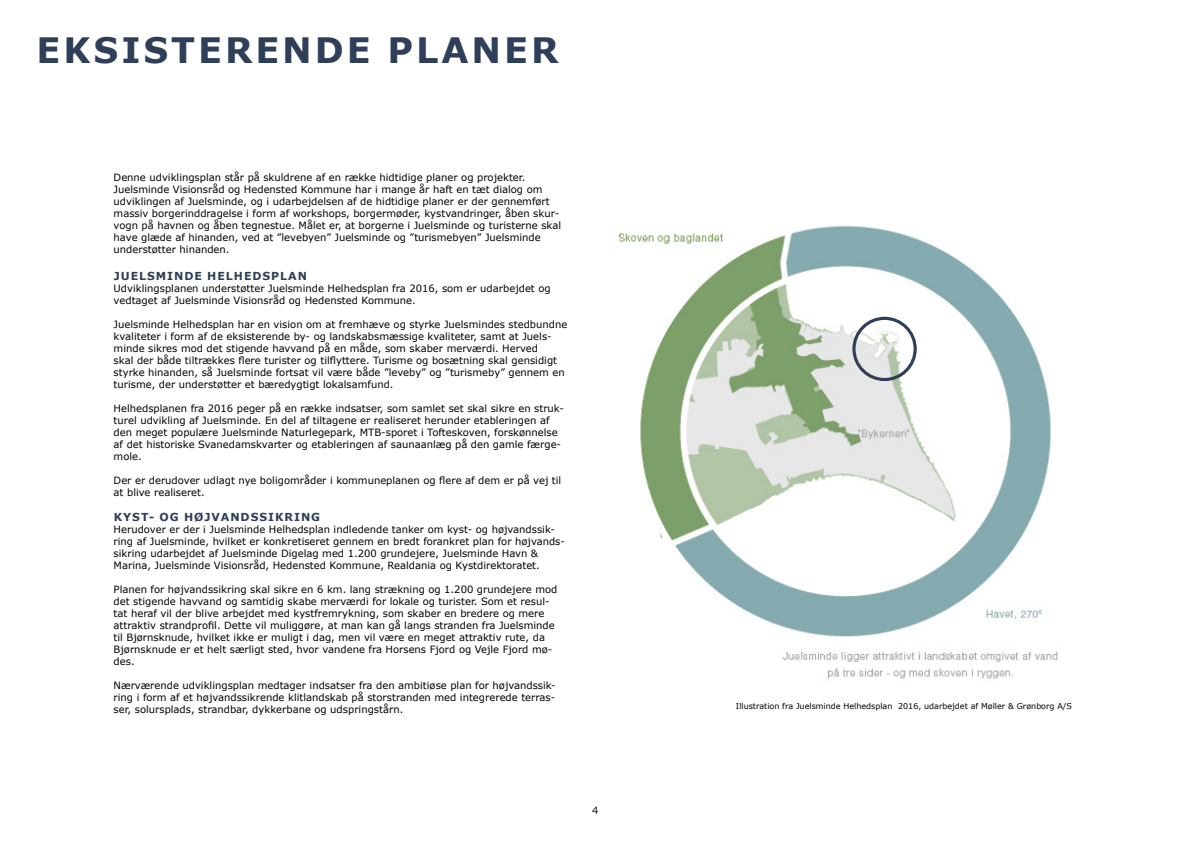
<style>
.page{position:relative;width:1191px;height:842px;background:#fff}
.page>*{position:absolute;margin:0;border:0;box-sizing:border-box;transform-origin:0 0}
.t1{font:700 35px "Verdana";letter-spacing:.085em;color:#2f3f59}
.t2{font:700 11px "Verdana";letter-spacing:.085em;color:#2f3f59}
.t3{font:10px/12px "Verdana";color:#000}
.t4{font:10px "Verdana";color:#221d1a}
.t5{font:8px "Verdana";color:#000}
</style>
<div class="page">
<img style="left:640px;top:225px;width:418px;height:454px">
<div style="left:852px;top:317px;width:64px;height:64px;border:3px solid #2f3f59;border-radius:50%"></div>
<img style="left:618px;top:225px;width:108px;height:31px">
<p class="t1" style="left:37px;top:25px;width:523px">EKSISTERENDE PLANER</p>
<p class="t3" style="left:114px;top:171px;width:413px">Denne udviklingsplan står på skuldrene af en række hidtidige planer og projekter.</p>
<p class="t3" style="left:114px;top:183px;width:449px">Juelsminde Visionsråd og Hedensted Kommune har i mange år haft en tæt dialog om udviklingen af Juelsminde, og i udarbejdelsen af de hidtidige planer er der gennemført massiv borgerinddragelse i form af workshops, borgermøder, kystvandringer, åben skur&shy;vogn på havnen og åben tegnestue. Målet er, at borgerne i Juelsminde og turisterne skal have glæde af hinanden, ved at ”levebyen” Juelsminde og ”turismebyen” Juelsminde understøtter hinanden.</p>
<p class="t2" style="left:114px;top:268px;width:195px">JUELSMINDE HELHEDSPLAN</p>
<p class="t3" style="left:114px;top:282px;width:438px">Udviklingsplanen understøtter Juelsminde Helhedsplan fra 2016, som er udarbejdet og vedtaget af Juelsminde Visionsråd og Hedensted Kommune.</p>
<p class="t3" style="left:114px;top:318px;width:455px">Juelsminde Helhedsplan har en vision om at fremhæve og styrke Juelsmindes stedbundne kvaliteter i form af de eksisterende by- og landskabsmæssige kvaliteter, samt at Juels&shy;minde sikres mod det stigende havvand på en måde, som skaber merværdi. Herved<br>skal der både tiltrækkes flere turister og tilflyttere. Turisme og bosætning skal gensidigt styrke hinanden, så Juelsminde fortsat vil være både ”leveby” og ”turismeby” gennem en turisme, der understøtter et bæredygtigt lokalsamfund.</p>
<p class="t3" style="left:114px;top:402px;width:452px">Helhedsplanen fra 2016 peger på en række indsatser, som samlet set skal sikre en struk&shy;turel udvikling af Juelsminde. En del af tiltagene er realiseret herunder etableringen af den meget populære Juelsminde Naturlegepark, MTB-sporet i Tofteskoven, forskønnelse af det historiske Svanedamskvarter og etableringen af saunaanlæg på den gamle færge&shy;mole.</p>
<p class="t3" style="left:114px;top:474px;width:449px">Der er derudover udlagt nye boligområder i kommuneplanen og flere af dem er på vej til at blive realiseret.</p>
<p class="t2" style="left:114px;top:509px;width:208px">KYST- OG HØJVANDSSIKRING</p>
<p class="t3" style="left:114px;top:523px;width:453px">Herudover er der i Juelsminde Helhedsplan indledende tanker om kyst- og højvandssik&shy;ring af Juelsminde, hvilket er konkretiseret gennem en bredt forankret plan for højvands&shy;sikring udarbejdet af Juelsminde Digelag med 1.200 grundejere, Juelsminde Havn &amp; Marina, Juelsminde Visionsråd, Hedensted Kommune, Realdania og Kystdirektoratet.</p>
<p class="t3" style="left:114px;top:583px;width:445px">Planen for højvandssikring skal sikre en 6 km. lang strækning og 1.200 grundejere mod det stigende havvand og samtidig skabe merværdi for lokale og turister. Som et resul&shy;tat heraf vil der blive arbejdet med kystfremrykning, som skaber en bredere og mere attraktiv strandprofil. Dette vil muliggøre, at man kan gå langs stranden fra Juelsminde til Bjørnsknude, hvilket ikke er muligt i dag, men vil være en meget attraktiv rute, da Bjørnsknude er et helt særligt sted, hvor vandene fra Horsens Fjord og Vejle Fjord mø&shy;des.</p>
<p class="t3" style="left:114px;top:679px;width:444px;text-align:justify">Nærværende udviklingsplan medtager indsatser fra den ambitiøse plan for højvandssik&shy;ring i form af et højvandssikrende klitlandskab på storstranden med integrerede terras&shy;ser, solursplads, strandbar, dykkerbane og udspringstårn.</p>
<p class="t4" style="left:592px;top:803px;width:8px">4</p>
<p class="t5" style="left:736px;top:701px;width:337px">Illustration fra Juelsminde Helhedsplan 2016, udarbejdet af Møller &amp; Grønborg A/S</p>
</div>
